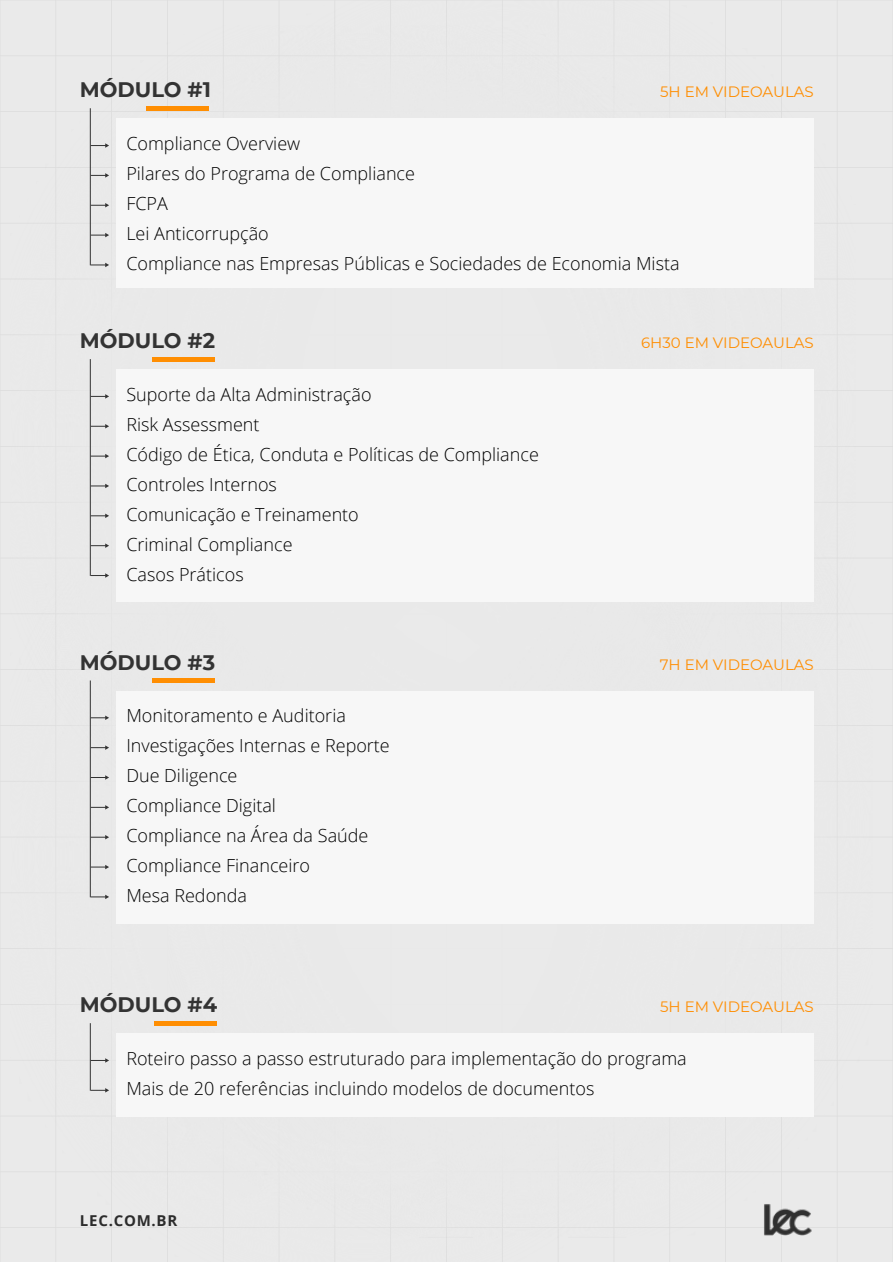
<style>
.page{position:relative;width:893px;height:1262px;background:#fff}
.page>*{position:absolute;margin:0;border:0;box-sizing:border-box;transform-origin:0 0}
.t1{font:700 21px "Montserrat";color:#333}
.t2{font:300 18px/30px "Open Sans";color:#000}
.t3{font:15px "Montserrat";color:#ff8e02}
.t4{font:700 15px "Open Sans";letter-spacing:.05em;color:#2c2c2c}
</style>
<div class="page">
<div style="left:0;top:0;width:892px;height:1262px;background:#eaeaea"></div>
<div style="left:151px;top:0;width:704px;height:415px;background:#eaeaea"></div>
<div style="left:11px;top:848px;width:704px;height:414px;background:#eaeaea"></div>
<div style="left:169px;top:415px;width:703px;height:822px;background:#e9e9e9"></div>
<div style="left:11px;top:25px;width:704px;height:823px;background:#e9e9e9"></div>
<svg style="left:91px;top:263px;width:18px;height:4px"></svg>
<svg style="left:91px;top:143px;width:18px;height:5px"></svg>
<svg style="left:91px;top:173px;width:18px;height:5px"></svg>
<svg style="left:91px;top:203px;width:18px;height:4px"></svg>
<svg style="left:91px;top:233px;width:18px;height:4px"></svg>
<hr style="left:146px;top:106px;width:63px;height:4px;background:#ff8e02">
<div style="left:116px;top:119px;width:697px;height:169px;background:#f7f7f7"></div>
<hr style="left:90px;top:108px;width:1px;height:157px;background:#333">
<svg style="left:91px;top:513px;width:18px;height:5px"></svg>
<svg style="left:91px;top:394px;width:18px;height:4px"></svg>
<svg style="left:91px;top:424px;width:18px;height:4px"></svg>
<svg style="left:91px;top:454px;width:18px;height:4px"></svg>
<svg style="left:91px;top:484px;width:18px;height:4px"></svg>
<svg style="left:91px;top:573px;width:18px;height:5px"></svg>
<svg style="left:91px;top:543px;width:18px;height:5px"></svg>
<hr style="left:152px;top:357px;width:62px;height:4px;background:#ff8e02">
<div style="left:116px;top:369px;width:697px;height:233px;background:#f7f7f7"></div>
<hr style="left:90px;top:359px;width:1px;height:217px;background:#333">
<svg style="left:91px;top:835px;width:18px;height:4px"></svg>
<svg style="left:91px;top:715px;width:18px;height:5px"></svg>
<svg style="left:91px;top:745px;width:18px;height:5px"></svg>
<svg style="left:91px;top:775px;width:18px;height:4px"></svg>
<svg style="left:91px;top:805px;width:18px;height:4px"></svg>
<svg style="left:91px;top:894px;width:18px;height:5px"></svg>
<svg style="left:91px;top:864px;width:18px;height:5px"></svg>
<hr style="left:152px;top:678px;width:62px;height:4px;background:#ff8e02">
<div style="left:116px;top:691px;width:697px;height:232px;background:#f7f7f7"></div>
<hr style="left:90px;top:680px;width:1px;height:217px;background:#333">
<svg style="left:91px;top:1058px;width:18px;height:4px"></svg>
<svg style="left:91px;top:1088px;width:18px;height:4px"></svg>
<hr style="left:154px;top:1021px;width:63px;height:4px;background:#ff8e02">
<div style="left:116px;top:1033px;width:697px;height:83px;background:#f7f7f7"></div>
<hr style="left:90px;top:1023px;width:1px;height:67px;background:#333">
<img style="left:762px;top:1202px;width:51px;height:34px">
<p class="t1" style="left:80px;top:75px;width:133px">MÓDULO #1</p>
<p class="t2" style="left:126px;top:128px;width:555px">Compliance Overview<br>Pilares do Programa de Compliance<br>FCPA<br>Lei Anticorrupção<br>Compliance nas Empresas Públicas e Sociedades de Economia Mista</p>
<p class="t3" style="left:660px;top:82px;width:155px">5H EM VIDEOAULAS</p>
<p class="t1" style="left:80px;top:326px;width:137px">MÓDULO #2</p>
<p class="t2" style="left:126px;top:379px;width:414px">Suporte da Alta Administração<br>Risk Assessment<br>Código de Ética, Conduta e Políticas de Compliance<br>Controles Internos<br>Comunicação e Treinamento<br>Criminal Compliance<br>Casos Práticos</p>
<p class="t1" style="left:80px;top:647px;width:137px">MÓDULO #3</p>
<p class="t2" style="left:126px;top:700px;width:265px">Monitoramento e Auditoria<br>Investigações Internas e Reporte<br>Due Diligence<br>Compliance Digital<br>Compliance na Área da Saúde<br>Compliance Financeiro<br>Mesa Redonda</p>
<p class="t3" style="left:641px;top:332px;width:174px">6H30 EM VIDEOAULAS</p>
<p class="t3" style="left:659px;top:654px;width:156px">7H EM VIDEOAULAS</p>
<p class="t1" style="left:80px;top:989px;width:139px">MÓDULO #4</p>
<p class="t3" style="left:660px;top:996px;width:155px">5H EM VIDEOAULAS</p>
<p class="t2" style="left:126px;top:1042px;width:562px">Roteiro passo a passo estruturado para implementação do programa<br>Mais de 20 referências incluindo modelos de documentos</p>
<p class="t4" style="left:80px;top:1209px;width:99px">LEC.COM.BR</p>
</div>
